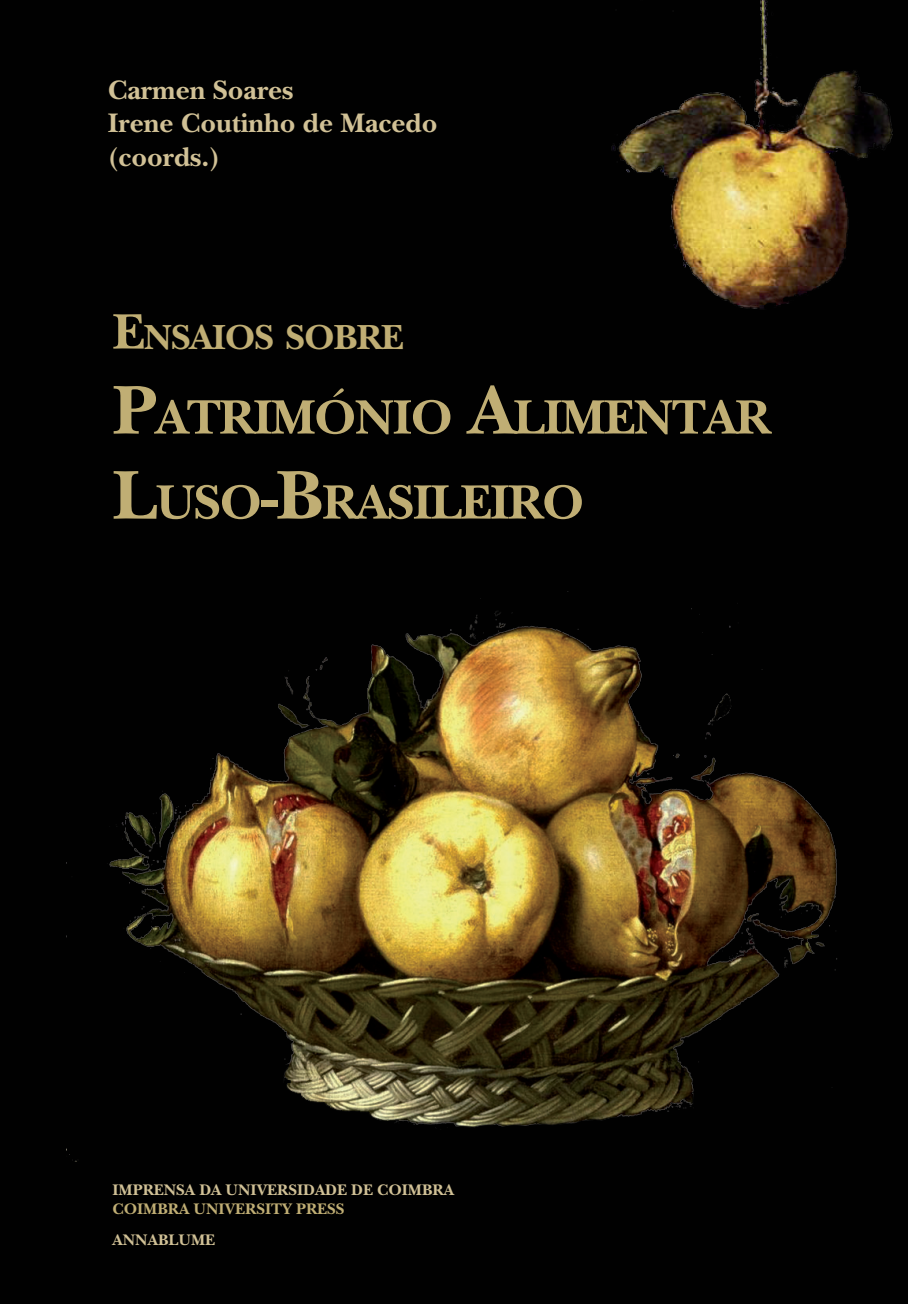
<style>
.page{position:relative;width:908px;height:1304px;background:#fff}
.page>*{position:absolute;margin:0;border:0;box-sizing:border-box;transform-origin:0 0}
.t1{font:700 50.4px/85px "New Baskerville";letter-spacing:-.03em;color:#c0ae74}
.t2{font:700 36.4px "New Baskerville";letter-spacing:-.03em;color:#c0ae74}
.t3{font:700 28px/33.6px "New Baskerville";color:#d1c196}
.t4{font:700 16px/19.2px "New Baskerville";color:#d1c196}
.s1{font-size:52px}
.s2{font-size:72px}
.s3{color:#c0ae74}
</style>
<div class="page">
<div style="left:0;top:0;width:907px;height:1304px;background:#010101"></div>
<img style="left:66px;top:598px;width:771px;height:563px">
<img style="left:611px;top:0;width:282px;height:309px">
<p class="t3" style="left:108px;top:73px;width:331px">Carmen Soares<br>Irene Coutinho de Macedo (coords.)</p>
<p class="t2" style="left:112px;top:315px;width:292px"><span class="s1">E</span>NSAIOS SOBRE</p>
<p class="t1" style="left:112px;top:375px;width:659px"><span class="s2">P</span>ATRIMÓNIO <span class="s2">A</span>LIMENTAR<br><span class="s2">L</span>USO<span class="s2">-B</span>RASILEIRO</p>
<p class="t4" style="left:112px;top:1180px;width:343px">IMPRENSA DA UNIVERSIDADE DE COIMBRA<br><span class="s3">COIMBRA UNIVERSITY PRESS</span></p>
<p class="t4" style="left:112px;top:1230px;width:104px">ANNABLUME</p>
</div>
